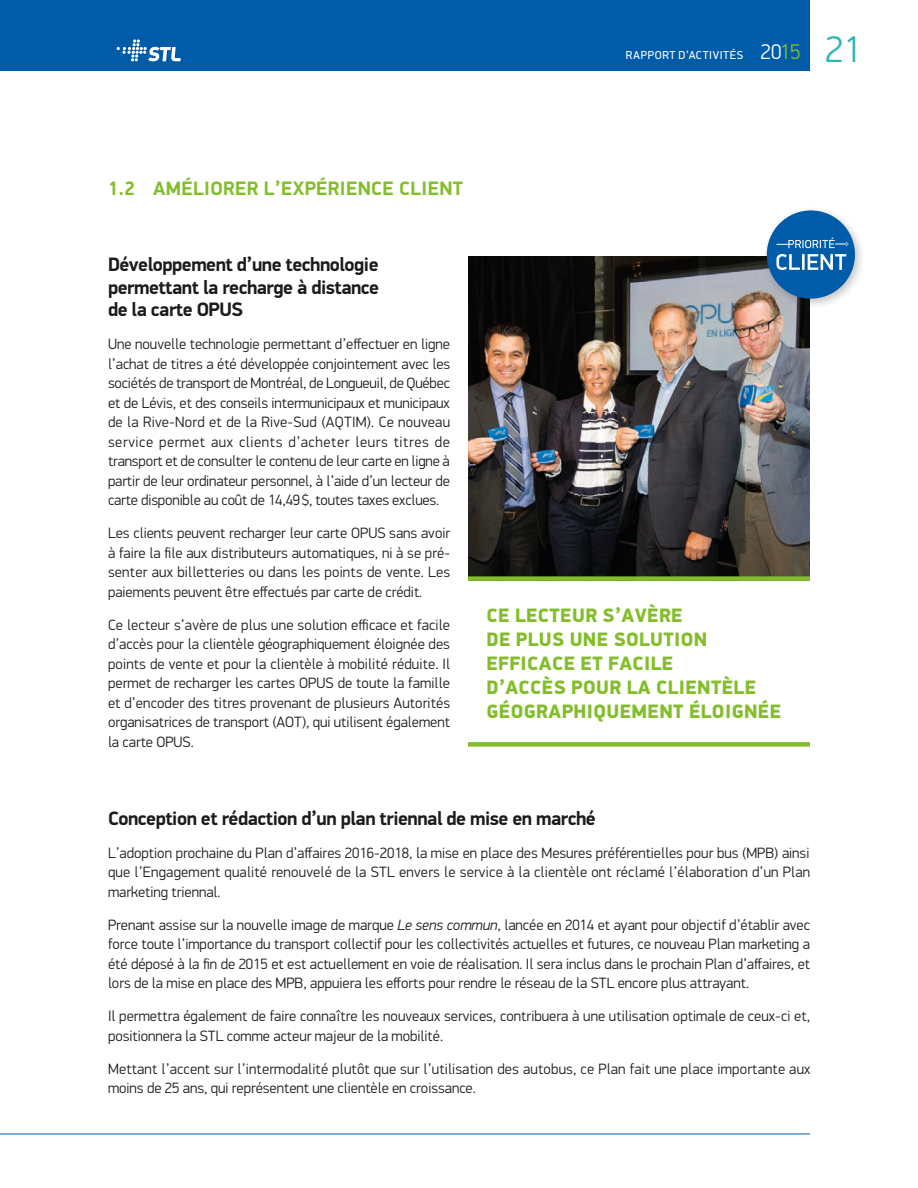
<style>
.page{position:relative;width:918px;height:1188px;background:#fff}
.page>*{position:absolute;margin:0;border:0;box-sizing:border-box;transform-origin:0 0}
.t1{font:700 19.5px/22.5px "PF Din Display Pro";letter-spacing:-.025em;color:#1c1b1a;text-align:justify}
.t2{font:900 19.5px/24px "PF Din Display Pro";letter-spacing:.02em;color:#83be2a}
.t3{font:700 19.5px "PF Din Display Pro";letter-spacing:.02em;color:#83be2a}
.t4{font:300 15px/19.5px "PF Din Display Pro";color:#1c1b1a;text-align:justify}
.t5{font:11.55px "PF Din Display Pro";letter-spacing:.055em;color:#fff}
.s1{font-weight:300;font-size:21.3px}
.s2{font-weight:300;font-size:21.3px;color:#83be2a}
.s3{font-weight:300;font-size:37.2px;color:#2bb6b4}
.s4{font-style:italic}
</style>
<div class="page">
<div style="left:0;top:0;width:810px;height:71px;background:#005ca8"></div>
<hr style="left:0;top:1134px;width:810px;height:1px;background:#005ca8">
<svg style="left:117px;top:39px;width:64px;height:22px"></svg>
<img style="left:468px;top:257px;width:342px;height:319px">
<div style="left:468px;top:576px;width:342px;height:5px;background:#83be2a"></div>
<div style="left:468px;top:742px;width:342px;height:5px;background:#83be2a"></div>
<div style="left:762px;top:205px;width:104px;height:105px;background:#1c1b1a;opacity:.25"></div>
<div style="left:767px;top:210px;width:88px;height:89px;background:#005ca8;border-radius:50%"></div>
<svg style="left:776px;top:254px;width:70px;height:16px"></svg>
<svg style="left:777px;top:237px;width:72px;height:11px"></svg>
<p class="t5" style="left:626px;top:49px;width:237px">RAPPORT D’ACTIVITÉS <span class="s1">20</span><span class="s2">15</span> <span class="s3">21</span></p>
<h1 class="t3" style="left:108px;top:176px;width:357px">1.2 AMÉLIORER L’EXPÉRIENCE CLIENT</h1>
<h1 class="t1" style="left:108px;top:254px;width:273px">Développement d’une technologie permettant la recharge à distance de la carte OPUS</h1>
<p class="t4" style="left:108px;top:335px;width:344px">Une nouvelle technologie permettant d’effectuer en ligne l’achat de titres a été développée conjointement avec les sociétés de transport de Montréal, de Longueuil, de Québec et de Lévis, et des conseils intermunicipaux et municipaux de la Rive-Nord et de la Rive-Sud (AQTIM). Ce nouveau service permet aux clients d’acheter leurs titres de transport et de consulter le contenu de leur carte en ligne à partir de leur ordinateur personnel, à l’aide d’un lecteur de carte disponible au coût de 14,49$, toutes taxes exclues.</p>
<p class="t4" style="left:108px;top:524px;width:344px">Les clients peuvent recharger leur carte OPUS sans avoir à faire la file aux distributeurs automatiques, ni à se pré&shy;senter aux billetteries ou dans les points de vente. Les paiements peuvent être effectués par carte de crédit.</p>
<p class="t4" style="left:108px;top:615px;width:344px">Ce lecteur s’avère de plus une solution efficace et facile d’accès pour la clientèle géographiquement éloignée des points de vente et pour la clientèle à mobilité réduite. Il permet de recharger les cartes OPUS de toute la famille et d’encoder des titres provenant de plusieurs Autorités organisatrices de transport (AOT), qui utilisent également la carte OPUS.</p>
<h1 class="t2" style="left:486px;top:604px;width:296px">CE LECTEUR S’AVÈRE<br>DE PLUS UNE SOLUTION<br>EFFICACE ET FACILE<br>D’ACCÈS POUR LA CLIENTÈLE<br>GÉOGRAPHIQUEMENT ÉLOIGNÉE</h1>
<h1 class="t1" style="left:108px;top:807px;width:489px">Conception et rédaction d’un plan triennal de mise en marché</h1>
<p class="t4" style="left:108px;top:843px;width:704px">L’adoption prochaine du Plan d’affaires 2016-2018, la mise en place des Mesures préférentielles pour bus (MPB) ainsi que l’Engagement qualité renouvelé de la STL envers le service à la clientèle ont réclamé l’élaboration d’un Plan marketing triennal.</p>
<p class="t4" style="left:108px;top:915px;width:704px">Prenant assise sur la nouvelle image de marque <span class="s4">Le sens commun</span>, lancée en 2014 et ayant pour objectif d’établir avec force toute l’importance du transport collectif pour les collectivités actuelles et futures, ce nouveau Plan marketing a été déposé à la fin de 2015 et est actuellement en voie de réalisation. Il sera inclus dans le prochain Plan d’affaires, et lors de la mise en place des MPB, appuiera les efforts pour rendre le réseau de la STL encore plus attrayant.</p>
<p class="t4" style="left:108px;top:1006px;width:704px">Il permettra également de faire connaître les nouveaux services, contribuera à une utilisation optimale de ceux-ci et, positionnera la STL comme acteur majeur de la mobilité.</p>
<p class="t4" style="left:108px;top:1059px;width:704px">Mettant l’accent sur l’intermodalité plutôt que sur l’utilisation des autobus, ce Plan fait une place importante aux moins de 25 ans, qui représentent une clientèle en croissance.</p>
</div>
